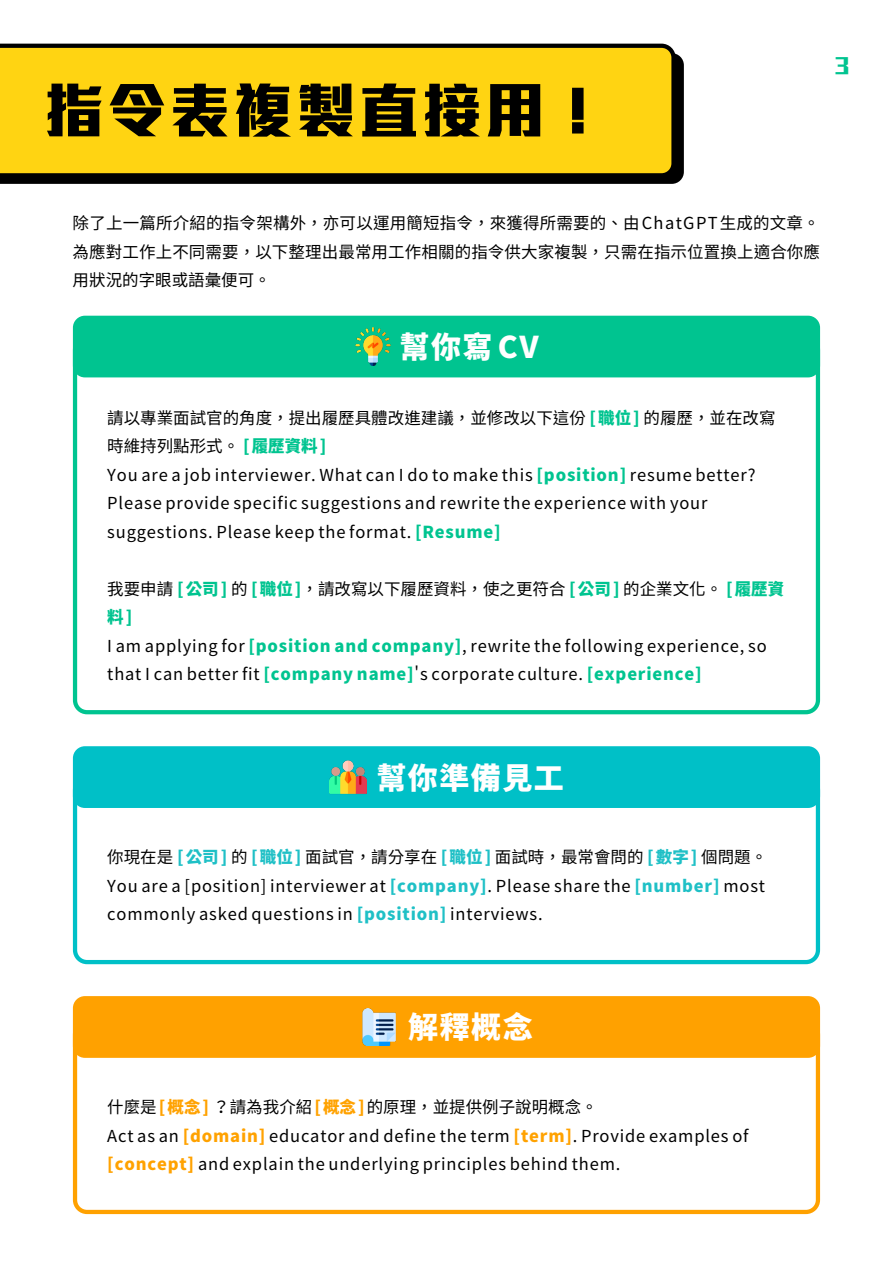
<style>
.page{position:relative;width:893px;height:1263px;background:#fff}
.page>*{position:absolute;margin:0;border:0;box-sizing:border-box;transform-origin:0 0}
.t1{font:800 60px "M Stiff Hei HK";letter-spacing:.05em;color:#000}
.t2{font:900 30px "Noto Sans CJ Ktc";letter-spacing:.05em;color:#fff}
.t3{font:800 22.5px "M Stiff Hei HK";color:#00c490;scale:.96 1}
.t4{font:16.5px/28.5px "Noto Sans CJ Ktc";letter-spacing:.05em;color:#000}
.s1{font-weight:900;color:#00c490}
.s2{font-weight:900;color:#1fc0c6}
.s3{font-weight:900;color:#ffa200}
</style>
<div class="page">
<svg style="left:0;top:54px;width:684px;height:130px;fill:#000"></svg>
<div style="left:0;top:44px;width:676px;height:133px;background:#ffd412"></div>
<div style="left:73px;top:996px;width:747px;height:62px;background:#ffa100;border-radius:12px"></div>
<div style="left:73px;top:336px;width:747px;height:378px;border:4px solid #00c490;border-radius:12px"></div>
<div style="left:73px;top:316px;width:747px;height:61px;background:#00c490;border-radius:12px"></div>
<div style="left:73px;top:776px;width:747px;height:188px;border:4px solid #00c0c7;border-radius:12px"></div>
<div style="left:73px;top:1020px;width:747px;height:194px;border:4px solid #ffa100;border-radius:12px"></div>
<div style="left:73px;top:746px;width:747px;height:62px;background:#00c0c7;border-radius:12px"></div>
<img style="left:355px;top:328px;width:36px;height:37px">
<img style="left:329px;top:760px;width:38px;height:34px">
<img style="left:360px;top:1008px;width:38px;height:38px">
<h1 class="t1" style="left:44px;top:70px;width:566px">指令表複製直接用！</h1>
<h3 class="t3" style="left:835px;top:50px;width:16px">3</h3>
<p class="t4" style="left:73px;top:209px;width:749px;text-align:justify">除了上一篇所介紹的指令架構外，亦可以運用簡短指令，來獲得所需要的、由 ChatGPT 生成的文章。為應對工作上不同需要，以下整理出最常用工作相關的指令供大家複製，只需在指示位置換上適合你應用狀況的字眼或語彙便可。</p>
<h2 class="t2" style="left:400px;top:330px;width:141px">幫你寫 CV</h2>
<p class="t4" style="left:107px;top:404px;width:670px">請以專業面試官的角度，提出履歷具體改進建議，並修改以下這份 <span class="s1">[ 職位 ]</span> 的履歷，並在改寫時維持列點形式。 <span class="s1">[ 履歷資料 ]<br></span>You are a job interviewer. What can I do to make this <span class="s1">[position]</span> resume better?<br>Please provide specific suggestions and rewrite the experience with your suggestions. Please keep the format. <span class="s1">[Resume]</span></p>
<p class="t4" style="left:107px;top:575px;width:678px">我要申請 <span class="s1">[ 公司 ]</span> 的 <span class="s1">[ 職位 ]</span>，請改寫以下履歷資料，使之更符合 <span class="s1">[ 公司 ]</span> 的企業文化。 <span class="s1">[ 履歷資料]<br></span>I am applying for <span class="s1">[position and company]</span>, rewrite the following experience, so that I can better fit <span class="s1">[company name]</span>'s corporate culture. <span class="s1">[experience]</span></p>
<h2 class="t2" style="left:376px;top:761px;width:189px">幫你準備見工</h2>
<p class="t4" style="left:107px;top:843px;width:661px">你現在是 <span class="s2">[ 公司 ]</span> 的 <span class="s2">[ 職位 ]</span> 面試官，請分享在 <span class="s2">[ 職位 ]</span> 面試時，最常會問的 <span class="s2">[ 數字 ]</span> 個問題。<br>You are a [position] interviewer at <span class="s2">[company]</span>. Please share the <span class="s2">[number]</span> most commonly asked questions in <span class="s2">[position]</span> interviews.</p>
<h2 class="t2" style="left:408px;top:1010px;width:126px">解釋概念</h2>
<p class="t4" style="left:107px;top:1093px;width:643px">什麼是<span class="s3">[ 概念 ]</span> ？請為我介紹<span class="s3">[ 概念 ]</span>的原理，並提供例子說明概念。<br>Act as an <span class="s3">[domain]</span> educator and define the term <span class="s3">[term]</span>. Provide examples of <span class="s3">[concept]</span> and explain the underlying principles behind them.</p>
</div>
